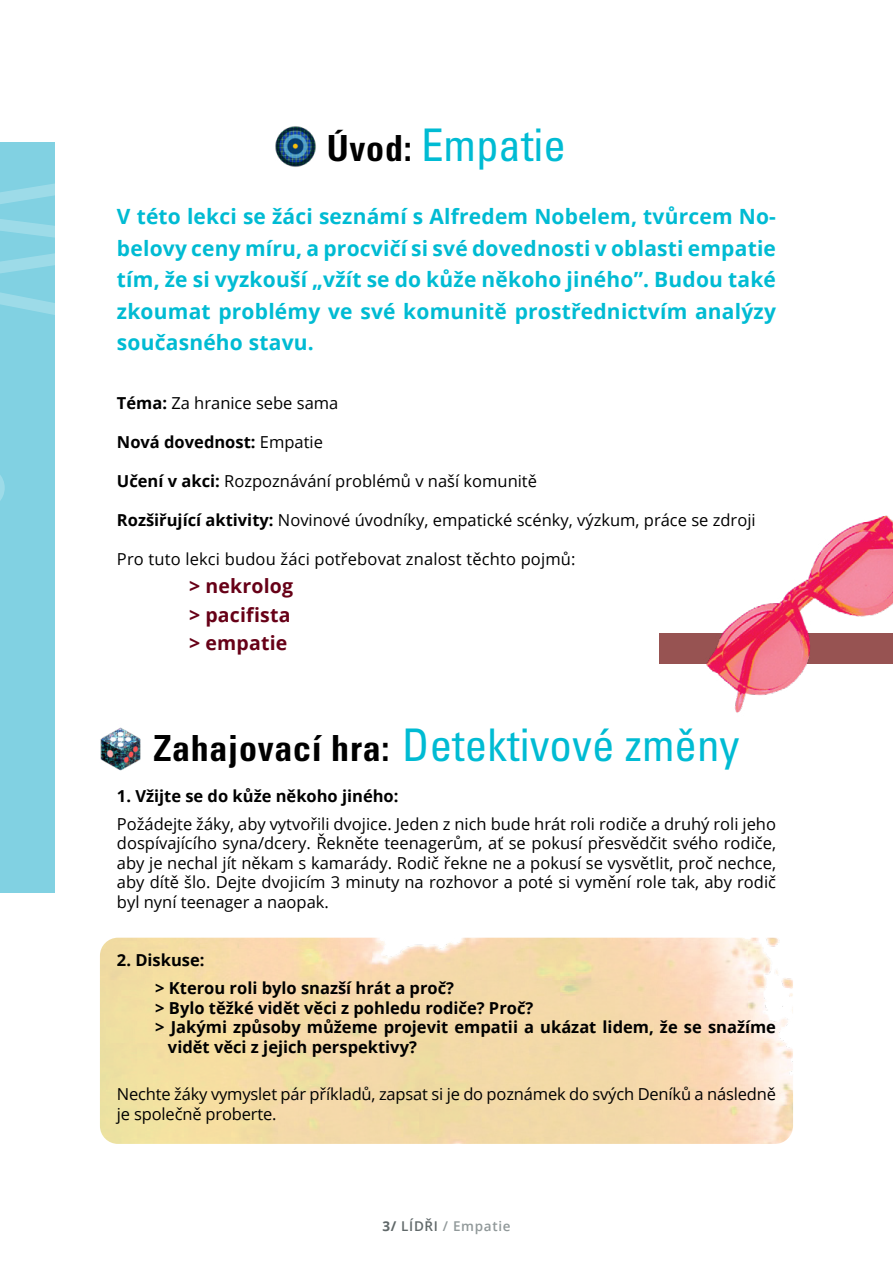
<style>
.page{position:relative;width:893px;height:1263px;background:#fff}
.page>*{position:absolute;margin:0;border:0;box-sizing:border-box;transform-origin:0 0}
.t1{font:condensed 45px "Univers CE";color:#00bbd3}
.t2{font:700 21px/31.5px "Open Sans";letter-spacing:.01em;color:#00bbd3;text-align:justify}
.t3{font:700 19.5px/28.5px "Open Sans";letter-spacing:.01em;color:#670017}
.t4{font:16.5px/19.5px "Open Sans";color:#000;text-align:justify}
.t5{font:700 16.5px/28px "Open Sans";color:#000}
.t6{font:600 13.5px "Open Sans";letter-spacing:.05em;color:#91999a}
.s1{font-weight:700;font-size:36px;color:#000}
.s2{font-weight:700}
.s3{font-weight:400}
.s4{font-weight:700;color:#606869}
.s5{color:#606869}
</style>
<div class="page">
<div style="left:0;top:142px;width:54px;height:751px;background:#81d1e2"></div>
<div style="left:660px;top:633px;width:233px;height:31px;background:#975352"></div>
<svg style="left:43px;top:142px;width:12px;height:271px"></svg>
<img style="left:706px;top:515px;width:187px;height:198px">
<img style="left:0;top:185px;width:43px;height:316px">
<img style="left:275px;top:126px;width:41px;height:41px">
<img style="left:100px;top:727px;width:41px;height:44px">
<h1 class="t1" style="left:327px;top:120px;width:241px"><span class="s1">Úvod:</span> Empatie</h1>
<p class="t2" style="left:117px;top:200px;width:661px">V této lekci se žáci seznámí s Alfredem Nobelem, tvůrcem No&shy;belovy ceny míru, a procvičí si své dovednosti v oblasti empatie tím, že si vyzkouší „vžít se do kůže někoho jiného”. Budou také zkoumat problémy ve své komunitě prostřednictvím analýzy současného stavu.</p>
<p class="t4" style="left:117px;top:393px;width:223px"><span class="s2">Téma:</span> Za hranice sebe sama</p>
<p class="t5" style="left:117px;top:427px;width:207px">Nová dovednost: <span class="s3">Empatie</span></p>
<p class="t4" style="left:117px;top:471px;width:422px"><span class="s2">Učení v akci:</span> Rozpoznávání problémů v naší komunitě</p>
<p class="t4" style="left:117px;top:510px;width:640px"><span class="s2">Rozšiřující aktivity:</span> Novinové úvodníky, empatické scénky, výzkum, práce se zdroji</p>
<p class="t4" style="left:117px;top:549px;width:460px">Pro tuto lekci budou žáci potřebovat znalost těchto pojmů:</p>
<p class="t3" style="left:189px;top:571px;width:105px">&gt; nekrolog &gt; pacifista &gt; empatie</p>
<h1 class="t1" style="left:153px;top:720px;width:588px"><span class="s1">Zahajovací hra:</span> Detektivové změny</h1>
<p class="t5" style="left:117px;top:781px;width:283px">1. Vžijte se do kůže někoho jiného:</p>
<p class="t4" style="left:117px;top:814px;width:661px">Požádejte žáky, aby vytvořili dvojice. Jeden z nich bude hrát roli rodiče a druhý roli jeho dospívajícího syna/dcery. Řekněte teenagerům, ať se pokusí přesvědčit svého rodiče, aby je nechal jít někam s kamarády. Rodič řekne ne a pokusí se vysvětlit, proč nechce, aby dítě šlo. Dejte dvojicím 3 minuty na rozhovor a poté si vymění role tak, aby rodič byl nyní teenager a naopak.</p>
<p class="t5" style="left:155px;top:946px;width:300px;text-indent:-38px">2. Diskuse:<br>&gt; Kterou roli bylo snazší hrát a proč?</p>
<p class="t5" style="left:155px;top:993px;width:380px">&gt; Bylo těžké vidět věci z pohledu rodiče? Proč?</p>
<p class="t5" style="left:155px;top:1013px;width:622px">&gt; Jakými způsoby můžeme projevit empatii a ukázat lidem, že se snažíme</p>
<p class="t5" style="left:168px;top:1032px;width:250px">vidět věci z jejich perspektivy?</p>
<p class="t4" style="left:117px;top:1084px;width:661px">Nechte žáky vymyslet pár příkladů, zapsat si je do poznámek do svých Deníků a následně je společně proberte.</p>
<p class="t6" style="left:382px;top:1216px;width:130px"><span class="s4">3/</span> <span class="s5">LÍDŘI</span> / Empatie</p>
</div>
